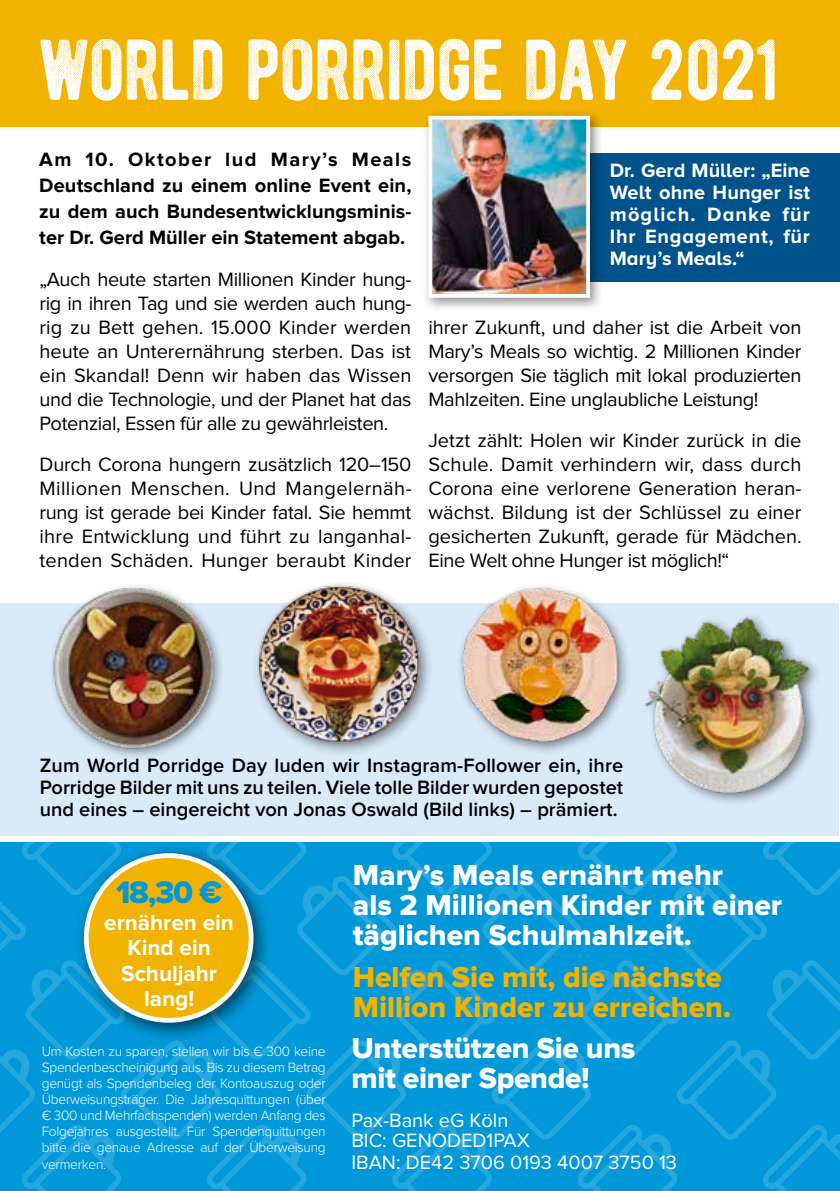
<style>
.page{position:relative;width:840px;height:1191px;background:#fff}
.page>*{position:absolute;margin:0;border:0;box-sizing:border-box;transform-origin:0 0}
.t1{font:86px "BERNIERDISTRESSED";letter-spacing:-.02em;color:#fff}
.t2{font:32.2px "Proxima Nova Extrabld";color:#0098d8}
.t3{font:30px/30px "Proxima Nova Extrabld";color:#fff}
.t4{font:30px/30px "Proxima Nova Extrabld";color:#f1b300}
.t5{font:700 22.6px/25.2px "Proxima Nova";color:#fff;text-align:center}
.t6{font:20px/24px "Proxima Nova";letter-spacing:-.02em;color:#000;text-align:justify}
.t7{font:600 20px/22px "Proxima Nova";color:#000;text-align:justify}
.t8{font:700 20px/26px "Proxima Nova";color:#000;text-align:justify}
.t9{font:700 20px/22px "Proxima Nova";letter-spacing:.035em;color:#fff;text-align:justify}
.t10{font:20px/20px "Proxima Nova";color:#fff}
.t11{font:300 14px/16px "Proxima Nova";letter-spacing:-.02em;color:#fff;text-align:justify}
</style>
<div class="page">
<div style="left:0;top:603px;width:838px;height:232px;background:#dbeaf9"></div>
<div style="left:0;top:0;width:839px;height:126px;background:#f1b300"></div>
<div style="left:576px;top:153px;width:263px;height:128px;background:#00528a"></div>
<div style="left:422px;top:109px;width:181px;height:203px;background:#000;opacity:.44"></div>
<img style="left:433px;top:121px;width:151px;height:172px">
<div style="left:428px;top:116px;width:161px;height:182px;border:4px solid #fff"></div>
<img style="left:51px;top:585px;width:171px;height:171px">
<img style="left:460px;top:586px;width:167px;height:166px">
<div style="left:252px;top:579px;width:182px;height:178px;background:#000;opacity:.5"></div>
<img style="left:259px;top:579px;width:160px;height:172px">
<div style="left:640px;top:611px;width:181px;height:195px;background:#000;opacity:.5"></div>
<img style="left:641px;top:611px;width:169px;height:195px">
<svg style="left:0;top:842px;width:839px;height:349px;background:#059ad8"></svg>
<div style="left:74px;top:843px;width:199px;height:199px;background:#000;opacity:.6"></div>
<div style="left:86px;top:855px;width:165px;height:165px;background:#f1b300;border-radius:50%"></div>
<div style="left:84px;top:853px;width:169px;height:169px;border:5px solid #fff;border-radius:50%"></div>
<h1 class="t1" style="left:36px;top:-1px;width:743px">WORLD PORRIDGE DAY 2021</h1>
<p class="t8" style="left:39px;top:147px;width:373px">Am 10. Oktober lud Mary’s Meals Deutschland zu einem online Event ein, zu dem auch Bundesentwicklungsminis&shy;ter Dr. Gerd Müller ein Statement abgab.</p>
<p class="t6" style="left:39px;top:268px;width:373px">„Auch heute starten Millionen Kinder hung&shy;rig in ihren Tag und sie werden auch hung&shy;rig zu Bett gehen. 15.000 Kinder werden heute an Unterernährung sterben. Das ist ein Skandal! Denn wir haben das Wissen und die Technologie, und der Planet hat das Potenzial, Essen für alle zu gewährleisten.</p>
<p class="t6" style="left:39px;top:453px;width:373px">Durch Corona hungern zusätzlich 120–150<br>Millionen Menschen. Und Mangelernäh&shy;rung ist gerade bei Kinder fatal. Sie hemmt ihre Entwicklung und führt zu langanhal&shy;tenden Schäden. Hunger beraubt Kinder</p>
<p class="t9" style="left:609px;top:160px;width:202px">Dr. Gerd Müller: „Eine Welt ohne Hunger ist möglich. Danke für Ihr Engagement, für Mary’s Meals.“</p>
<p class="t6" style="left:428px;top:316px;width:374px">ihrer Zukunft, und daher ist die Arbeit von Mary’s Meals so wichtig. 2 Millionen Kinder versorgen Sie täglich mit lokal produzierten Mahlzeiten. Eine unglaubliche Leistung!</p>
<p class="t6" style="left:428px;top:429px;width:374px">Jetzt zählt: Holen wir Kinder zurück in die Schule. Damit verhindern wir, dass durch Corona eine verlorene Generation heran&shy;wächst. Bildung ist der Schlüssel zu einer gesicherten Zukunft, gerade für Mädchen.<br>Eine Welt ohne Hunger ist möglich!“</p>
<p class="t7" style="left:40px;top:755px;width:584px">Zum World Porridge Day luden wir Instagram-Follower ein, ihre Porridge Bilder mit uns zu teilen. Viele tolle Bilder wurden gepostet und eines – eingereicht von Jonas Oswald (Bild links) – prämiert.</p>
<h2 class="t2" style="left:116px;top:877px;width:107px">18,30 €</h2>
<p class="t5" style="left:104px;top:911px;width:131px">ernähren ein<br>Kind ein<br>Schuljahr lang!</p>
<p class="t11" style="left:42px;top:1044px;width:285px">Um Kosten zu sparen, stellen wir bis € 300 keine Spendenbescheinigung aus. Bis zu diesem Betrag genügt als Spendenbeleg der Kontoauszug oder Überweisungsträger. Die Jahresquittungen (über € 300 und Mehrfachspenden) werden Anfang des Folgejahres ausgestellt. Für Spendenquittungen bitte die genaue Adresse auf der Überweisung vermerken.</p>
<h3 class="t3" style="left:352px;top:861px;width:430px">Mary’s Meals ernährt mehr<br>als 2 Millionen Kinder mit einer täglichen Schulmahlzeit.</h3>
<h3 class="t4" style="left:352px;top:963px;width:379px">Helfen Sie mit, die nächste<br>Million Kinder zu erreichen.</h3>
<h3 class="t3" style="left:351px;top:1034px;width:285px">Unterstützen Sie uns mit einer Spende!</h3>
<p class="t10" style="left:351px;top:1111px;width:180px">Pax-Bank eG Köln<br>BIC: GENODED1PAX</p>
<p class="t10" style="left:351px;top:1153px;width:327px">IBAN: DE42 3706 0193 4007 3750 13</p>
</div>
